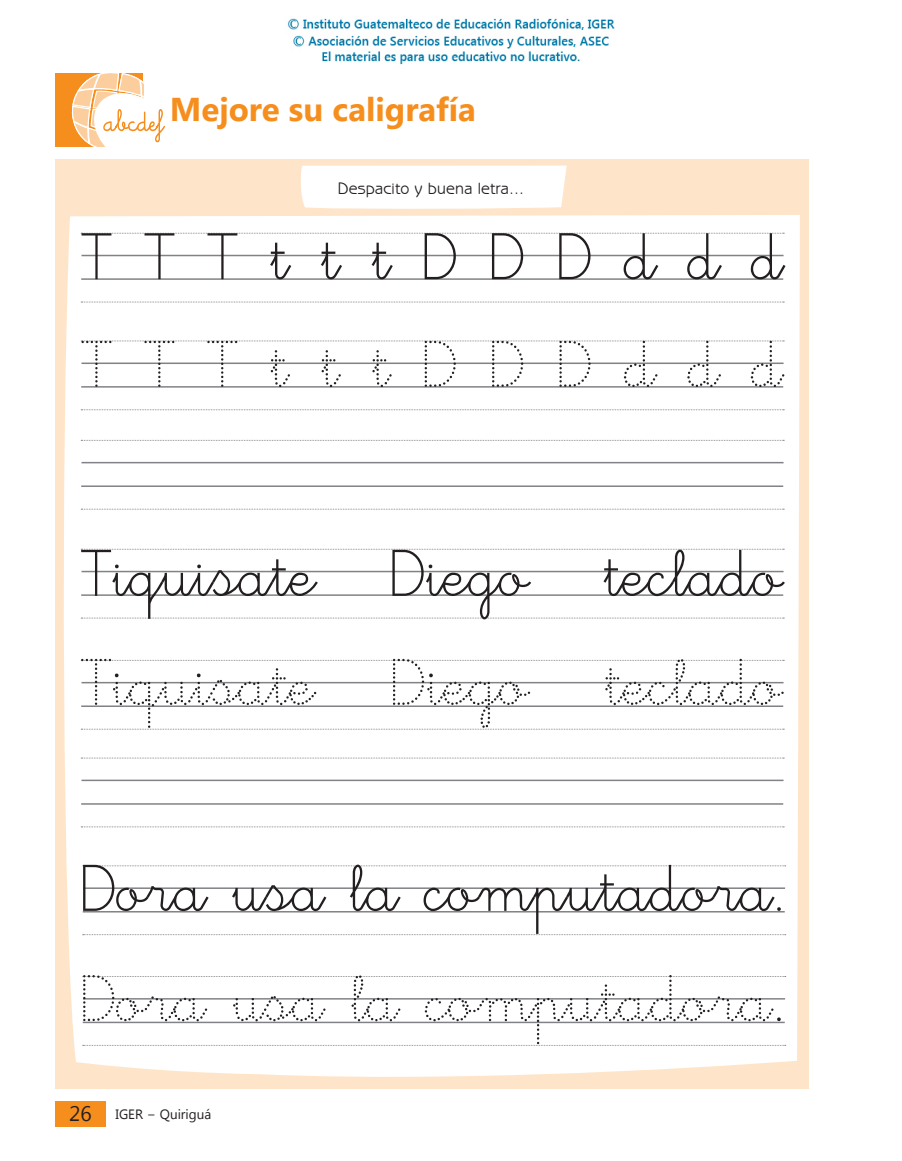
<style>
.page{position:relative;width:902px;height:1161px;background:#fff}
.page>*{position:absolute;margin:0;border:0;box-sizing:border-box;transform-origin:0 0}
.párrafo_present{font:69px "Escolar 1";color:#231f20}
.párrafo_present-2{font:69px "Escolar 4 Puntos";color:#231f20}
.secciones{font:700 33px "Segoe UI";color:#f68e1e}
.Textos_Korinna_BT{font:16.5px "Benguiat Gothic IT Cby BT";letter-spacing:.01em;color:#231f20}
.t1{font:13.5px "Segoe UI";color:#231f20}
.s1{font-size:21px}
</style>
<div class="page">
<div style="left:55px;top:73px;width:88px;height:73px;background:#f68e1e"></div>
<svg style="left:72px;top:73px;width:93px;height:73px"></svg>
<div style="left:55px;top:160px;width:753px;height:929px;background:#fee5c9"></div>
<div style="left:64px;top:215px;width:735px;height:862px;background:#fff"></div>
<div style="left:300px;top:166px;width:266px;height:43px;background:#fff"></div>
<hr style="left:81px;top:485px;width:702px;height:2px;background:#808285">
<hr style="left:81px;top:462px;width:702px;height:1px;background:#808285">
<svg style="left:81px;top:509px;width:703px;height:1px"></svg>
<svg style="left:81px;top:440px;width:703px;height:1px"></svg>
<hr style="left:81px;top:803px;width:702px;height:2px;background:#808285">
<hr style="left:81px;top:779px;width:702px;height:2px;background:#808285">
<svg style="left:81px;top:826px;width:703px;height:1px"></svg>
<svg style="left:81px;top:758px;width:703px;height:1px"></svg>
<hr style="left:81px;top:278px;width:702px;height:2px;background:#808285">
<hr style="left:81px;top:255px;width:702px;height:1px;background:#808285">
<svg style="left:81px;top:302px;width:703px;height:1px"></svg>
<svg style="left:81px;top:233px;width:703px;height:1px"></svg>
<hr style="left:81px;top:386px;width:702px;height:2px;background:#808285">
<hr style="left:81px;top:362px;width:702px;height:2px;background:#808285">
<svg style="left:81px;top:409px;width:703px;height:1px"></svg>
<svg style="left:81px;top:341px;width:703px;height:1px"></svg>
<hr style="left:81px;top:594px;width:702px;height:2px;background:#808285">
<hr style="left:81px;top:571px;width:702px;height:1px;background:#808285">
<svg style="left:81px;top:618px;width:703px;height:1px"></svg>
<svg style="left:81px;top:549px;width:703px;height:1px"></svg>
<hr style="left:81px;top:705px;width:702px;height:2px;background:#808285">
<hr style="left:81px;top:682px;width:702px;height:1px;background:#808285">
<svg style="left:81px;top:729px;width:703px;height:1px"></svg>
<svg style="left:81px;top:660px;width:703px;height:1px"></svg>
<hr style="left:83px;top:911px;width:701px;height:1px;background:#808285">
<hr style="left:83px;top:887px;width:702px;height:2px;background:#808285">
<svg style="left:83px;top:934px;width:702px;height:1px"></svg>
<svg style="left:83px;top:865px;width:702px;height:1px"></svg>
<hr style="left:83px;top:1021px;width:701px;height:2px;background:#808285">
<hr style="left:83px;top:998px;width:702px;height:1px;background:#808285">
<svg style="left:83px;top:1045px;width:702px;height:1px"></svg>
<svg style="left:83px;top:976px;width:702px;height:1px"></svg>
<div style="left:55px;top:1101px;width:50px;height:25px;background:#f68e1e"></div>
<img style="left:287px;top:18px;width:328px;height:47px">
<p class="secciones" style="left:170px;top:86px;width:307px">Mejore su caligrafía</p>
<p class="Textos_Korinna_BT" style="left:338px;top:178px;width:188px">Despacito y buena letra...</p>
<p class="párrafo_present" style="left:81px;top:221px;width:703px">T T T t t t D D D d d d</p>
<p class="párrafo_present-2" style="left:81px;top:329px;width:703px">T T T t t t D D D d d d</p>
<p class="párrafo_present" style="left:81px;top:538px;width:703px">Tiquisate Diego teclado</p>
<p class="párrafo_present-2" style="left:81px;top:647px;width:703px">Tiquisate Diego teclado</p>
<p class="párrafo_present" style="left:81px;top:853px;width:703px">Dora usa la computadora.</p>
<p class="párrafo_present-2" style="left:81px;top:963px;width:703px">Dora usa la computadora.</p>
<p class="t1" style="left:69px;top:1104px;width:144px"><span class="s1">26</span> IGER − Quiriguá</p>
</div>
